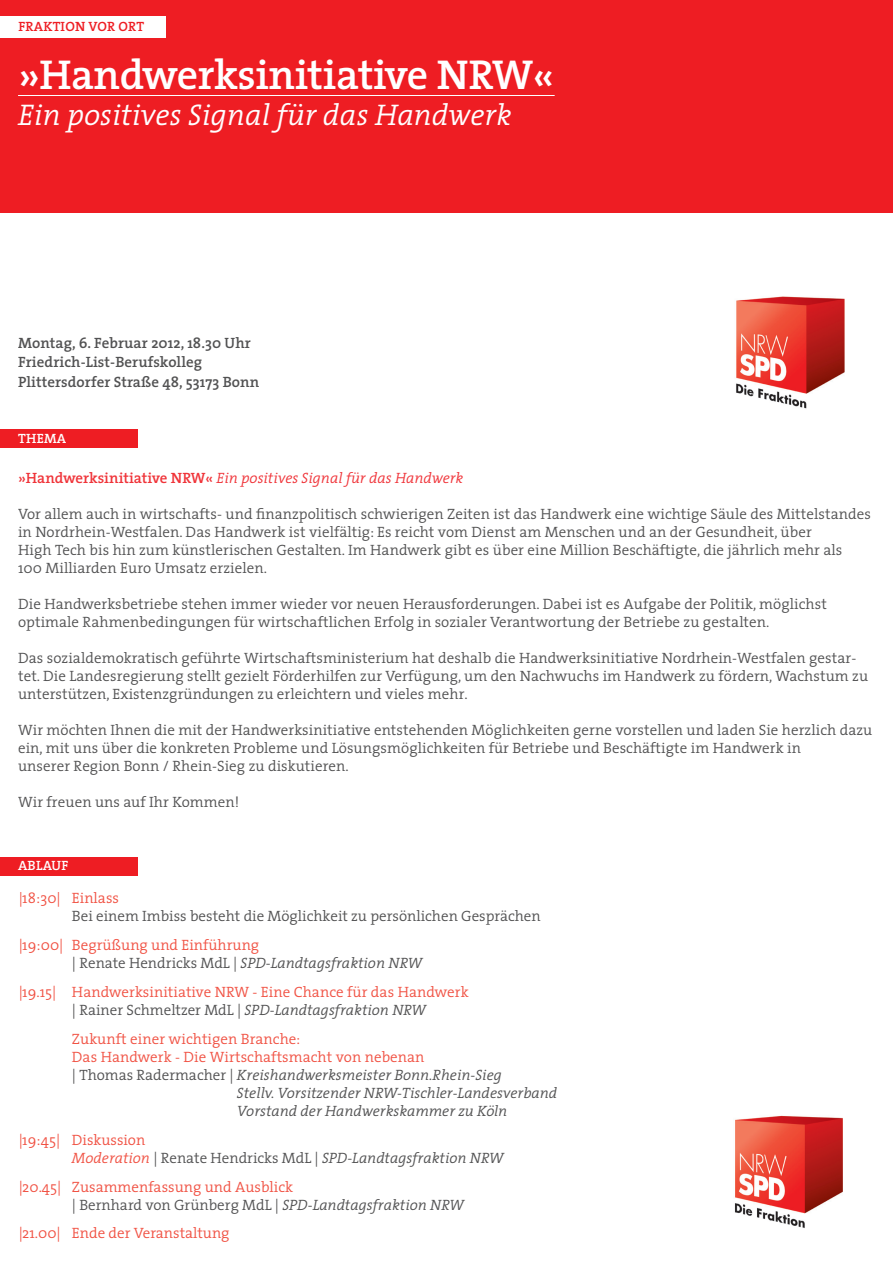
<style>
.page{position:relative;width:893px;height:1263px;background:#fff}
.page>*{position:absolute;margin:0;border:0;box-sizing:border-box;transform-origin:0 0}
.t1{font:600 42px "The Serif";letter-spacing:-.01em;color:#fff}
.t2{font:italic 300 30px "The Serif";color:#fff}
.t3{font:300 15px/18px "The Serif";letter-spacing:.005em;color:#3e3e3f}
.t4{font:300 15px/18px "The Serif";color:#ef3e2e}
.t5{font:italic 300 15px/18px "The Serif";color:#3e3e3f}
.t6{font:600 15px/19.5px "The Serif";letter-spacing:.005em;color:#3e3e3f}
.t7{font:italic 300 15px "The Serif";color:#ee1d23}
.t8{font:600 13.5px "The Serif";letter-spacing:.015em;color:#ee1d23}
.t9{font:600 13.5px "The Serif";letter-spacing:.015em;color:#fff}
.s1{font-weight:600;font-style:normal}
.s2{font-style:normal;color:#ef3e2e}
.s3{font-style:normal}
.s4{color:#3e3e3f}
.s5{font-style:italic;color:#3e3e3f}
.s6{color:#ef3e2e}
</style>
<div class="page">
<div style="left:0;top:0;width:893px;height:213px;background:#ee1d23"></div>
<div style="left:0;top:16px;width:166px;height:21px;background:#fff"></div>
<div style="left:0;top:429px;width:137px;height:19px;background:#ee1d23"></div>
<div style="left:0;top:857px;width:137px;height:18px;background:#ee1d23"></div>
<hr style="left:18px;top:95px;width:537px;height:1px;background:#fff">
<img style="left:735px;top:1115px;width:108px;height:113px">
<img style="left:736px;top:296px;width:109px;height:113px">
<p class="t8" style="left:18px;top:15px;width:127px">FRAKTION VOR ORT</p>
<p class="t1" style="left:18px;top:40px;width:538px">»Handwerksinitiative NRW«</p>
<p class="t2" style="left:18px;top:90px;width:495px">Ein positives Signal für das Handwerk</p>
<p class="t6" style="left:18px;top:332px;width:243px">Montag, 6. Februar 2012, 18.30 Uhr<br>Friedrich-List-Berufskolleg<br>Plittersdorfer Straße 48, 53173 Bonn</p>
<p class="t9" style="left:18px;top:427px;width:50px">THEMA</p>
<p class="t7" style="left:18px;top:465px;width:447px"><span class="s1">»Handwerksinitiative NRW«</span> Ein positives Signal für das Handwerk</p>
<p class="t3" style="left:18px;top:504px;width:854px">Vor allem auch in wirtschafts- und finanzpolitisch schwierigen Zeiten ist das Handwerk eine wichtige Säule des Mittelstandes in Nordrhein-Westfalen. Das Handwerk ist vielfältig: Es reicht vom Dienst am Menschen und an der Gesundheit, über<br>High Tech bis hin zum künstlerischen Gestalten. Im Handwerk gibt es über eine Million Beschäftigte, die jährlich mehr als<br>100 Milliarden Euro Umsatz erzielen.</p>
<p class="t3" style="left:18px;top:594px;width:810px">Die Handwerksbetriebe stehen immer wieder vor neuen Herausforderungen. Dabei ist es Aufgabe der Politik, möglichst optimale Rahmenbedingungen für wirtschaftlichen Erfolg in sozialer Verantwortung der Betriebe zu gestalten.</p>
<p class="t3" style="left:18px;top:648px;width:851px">Das sozialdemokratisch geführte Wirtschaftsministerium hat deshalb die Handwerksinitiative Nordrhein-Westfalen gestar&shy;tet. Die Landesregierung stellt gezielt Förderhilfen zur Verfügung, um den Nachwuchs im Handwerk zu fördern, Wachstum zu unterstützen, Existenzgründungen zu erleichtern und vieles mehr.</p>
<p class="t3" style="left:18px;top:720px;width:856px">Wir möchten Ihnen die mit der Handwerksinitiative entstehenden Möglichkeiten gerne vorstellen und laden Sie herzlich dazu ein, mit uns über die konkreten Probleme und Lösungsmöglichkeiten für Betriebe und Beschäftigte im Handwerk in<br>unserer Region Bonn / Rhein-Sieg zu diskutieren.</p>
<p class="t3" style="left:18px;top:792px;width:223px">Wir freuen uns auf Ihr Kommen!</p>
<p class="t9" style="left:18px;top:854px;width:52px">ABLAUF</p>
<p class="t4" style="left:18px;top:889px;width:44px">|18:30|</p>
<p class="t4" style="left:18px;top:936px;width:47px">|19:00|</p>
<p class="t4" style="left:18px;top:982px;width:40px">|19.15|</p>
<p class="t4" style="left:18px;top:1130px;width:44px">|19:45|</p>
<p class="t4" style="left:18px;top:1177px;width:45px">|20.45|</p>
<p class="t4" style="left:18px;top:1224px;width:44px">|21.00|</p>
<p class="t4" style="left:72px;top:889px;width:49px">Einlass</p>
<p class="t3" style="left:72px;top:907px;width:470px">Bei einem Imbiss besteht die Möglichkeit zu persönlichen Gesprächen</p>
<p class="t5" style="left:72px;top:936px;width:352px"><span class="s2">Begrüßung und Einführung<br></span><span class="s3">| Renate Hendricks MdL |</span> SPD-Landtagsfraktion NRW</p>
<p class="t4" style="left:72px;top:982px;width:398px">Handwerksinitiative NRW - Eine Chance für das Handwerk <span class="s4">| Rainer Schmeltzer MdL |</span> <span class="s5">SPD-Landtagsfraktion NRW</span></p>
<p class="t4" style="left:72px;top:1029px;width:230px">Zukunft einer wichtigen Branche:</p>
<p class="t4" style="left:72px;top:1047px;width:354px">Das Handwerk - Die Wirtschaftsmacht von nebenan</p>
<p class="t5" style="left:72px;top:1065px;width:431px"><span class="s3">| Thomas Radermacher |</span> Kreishandwerksmeister Bonn.Rhein-Sieg</p>
<p class="t5" style="left:237px;top:1083px;width:322px">Stellv. Vorsitzender NRW-Tischler-Landesverband</p>
<p class="t5" style="left:237px;top:1101px;width:272px">Vorstand der Handwerkskammer zu Köln</p>
<p class="t5" style="left:72px;top:1130px;width:433px"><span class="s2">Diskussion<br></span><span class="s6">Moderation</span> <span class="s3">| Renate Hendricks MdL |</span> SPD-Landtagsfraktion NRW</p>
<p class="t4" style="left:72px;top:1177px;width:393px">Zusammenfassung und Ausblick<br><span class="s4">| Bernhard von Grünberg MdL |</span> <span class="s5">SPD-Landtagsfraktion NRW</span></p>
<p class="t4" style="left:72px;top:1224px;width:159px">Ende der Veranstaltung</p>
</div>
